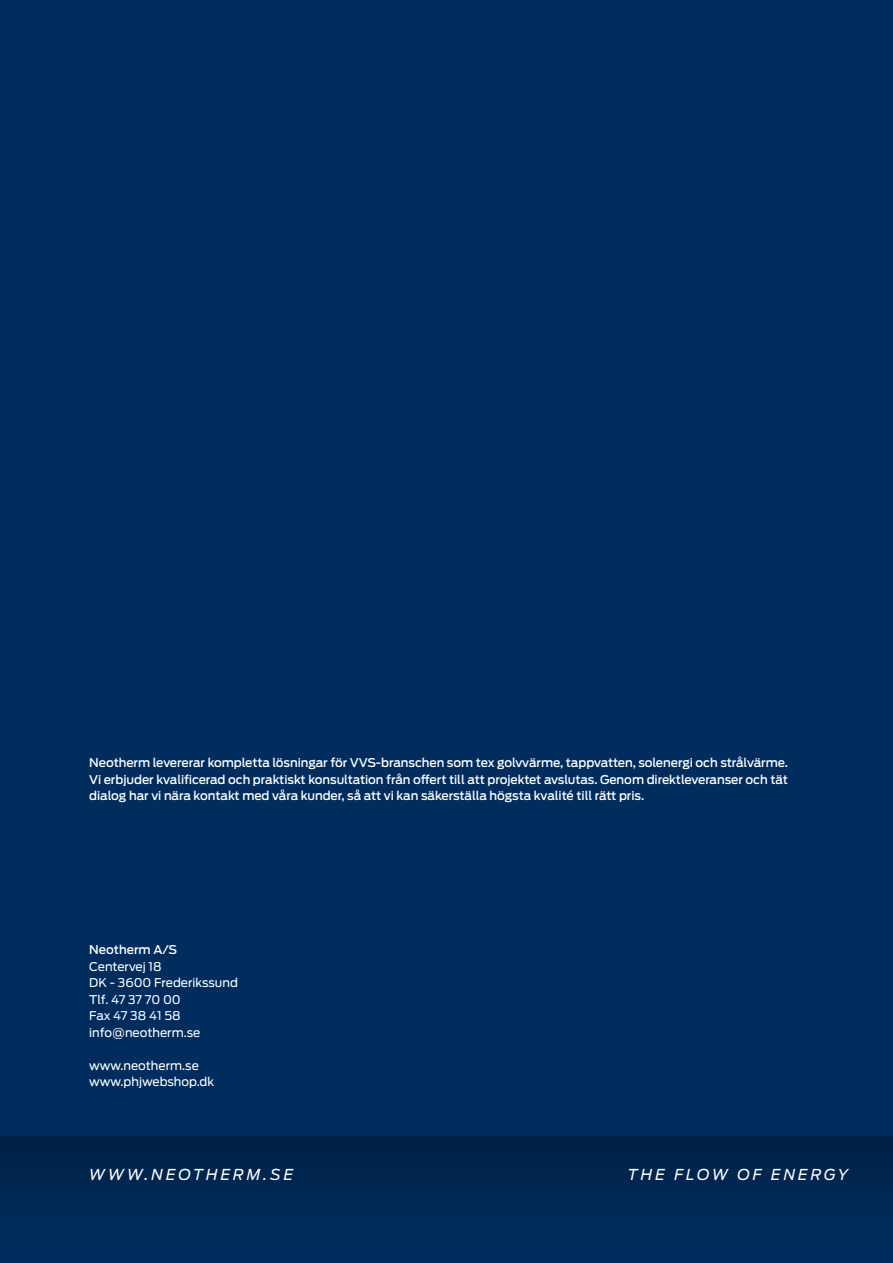
<style>
.page{position:relative;width:893px;height:1263px;background:#002d5e}
.page>*{position:absolute;margin:0;border:0;box-sizing:border-box;transform-origin:0 0}
.t1{font:italic 15px "Antenna";letter-spacing:.2em;color:#fff}
.t2{font:500 12px/16.5px "Antenna";letter-spacing:-.005em;color:#fff;text-align:justify}
.t3{font:12px "Antenna";color:#fff}
</style>
<div class="page">
<svg style="left:0;top:1137px;width:893px;height:57px"></svg>
<p class="t2" style="left:89px;top:755px;width:700px">Neotherm levererar kompletta lösningar för VVS-branschen som tex golvvärme, tappvatten, solenergi och strålvärme.<br>Vi erbjuder kvalificerad och praktiskt konsultation från offert till att projektet avslutas. Genom direktleveranser och tät dialog har vi nära kontakt med våra kunder, så att vi kan säkerställa högsta kvalité till rätt pris.</p>
<p class="t2" style="left:89px;top:941px;width:90px">Neotherm A/S</p>
<p class="t3" style="left:89px;top:959px;width:74px">Centervej 18</p>
<p class="t3" style="left:89px;top:976px;width:150px">DK - 3600 Frederikssund</p>
<p class="t3" style="left:89px;top:992px;width:93px">Tlf. 47 37 70 00</p>
<p class="t3" style="left:89px;top:1009px;width:93px">Fax 47 38 41 58</p>
<p class="t3" style="left:89px;top:1025px;width:113px">info@neotherm.se</p>
<p class="t3" style="left:89px;top:1058px;width:111px">www.neotherm.se</p>
<p class="t3" style="left:89px;top:1075px;width:126px">www.phjwebshop.dk</p>
<p class="t1" style="left:89px;top:1166px;width:205px">WWW.NEOTHERM.SE</p>
<p class="t1" style="left:628px;top:1166px;width:222px">THE FLOW OF ENERGY</p>
</div>
